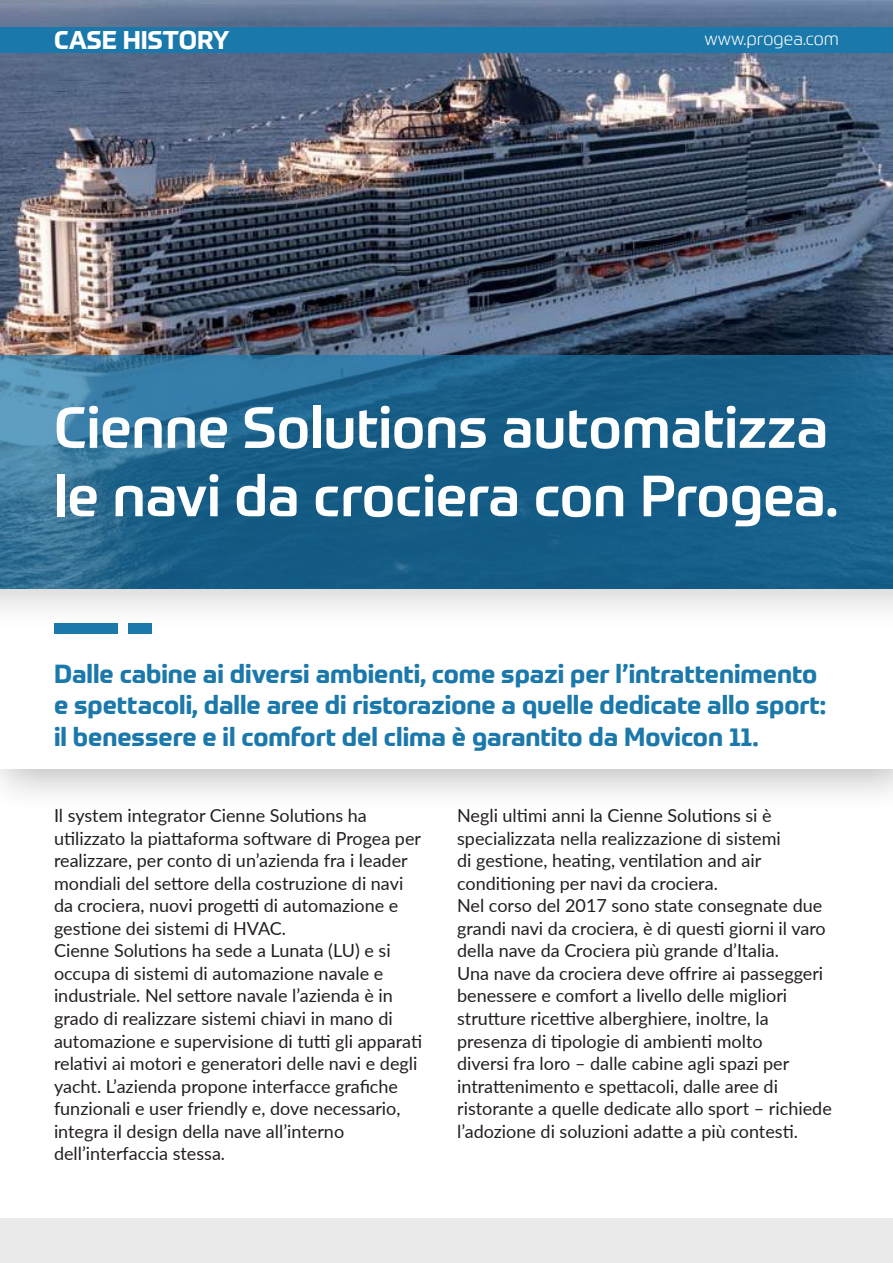
<style>
.page{position:relative;width:893px;height:1263px;background:#fff}
.page>*{position:absolute;margin:0;border:0;box-sizing:border-box;transform-origin:0 0}
.t1{font:500 57px/68.4px "Prometo";color:#fff}
.t2{font:700 25.5px/31.5px "Prometo";color:#1a78ab}
.t3{font:700 25.05px "Prometo";color:#fff}
.t4{font:18px/22.5px "Lato";color:#241f1f}
.t5{font:300 18px "Prometo";color:#fff}
</style>
<div class="page">
<div style="left:0;top:521px;width:893px;height:292px;background:#241f1f;opacity:.3"></div>
<div style="left:0;top:549px;width:893px;height:220px;background:#fff"></div>
<img style="left:0;top:0;width:893px;height:327px">
<div style="left:0;top:327px;width:893px;height:306px;background:#241f1f;opacity:.3"></div>
<svg style="left:0;top:355px;width:893px;height:234px;background:#1e648d"></svg>
<div style="left:54px;top:624px;width:64px;height:10px;background:#1a78ab"></div>
<div style="left:128px;top:624px;width:24px;height:10px;background:#1a78ab"></div>
<div style="left:0;top:1218px;width:893px;height:45px;background:#ebeaea"></div>
<div style="left:0;top:27px;width:893px;height:26px;background:#1a78ab"></div>
<h3 class="t3" style="left:54px;top:25px;width:177px">CASE HISTORY</h3>
<p class="t5" style="left:705px;top:28px;width:136px">www.progea.com</p>
<h1 class="t1" style="left:54px;top:393px;width:785px">Cienne Solutions automatizza le navi da crociera con Progea.</h1>
<h2 class="t2" style="left:54px;top:658px;width:773px">Dalle cabine ai diversi ambienti, come spazi per l’intrattenimento e spettacoli, dalle aree di ristorazione a quelle dedicate allo sport: il benessere e il comfort del clima è garantito da Movicon 11.</h2>
<p class="t4" style="left:54px;top:804px;width:370px">Il system integrator Cienne Solutions ha utilizzato la piattaforma software di Progea per realizzare, per conto di un’azienda fra i leader mondiali del settore della costruzione di navi da crociera, nuovi progetti di automazione e gestione dei sistemi di HVAC.<br>Cienne Solutions ha sede a Lunata (LU) e si occupa di sistemi di automazione navale e industriale. Nel settore navale l’azienda è in grado di realizzare sistemi chiavi in mano di automazione e supervisione di tutti gli apparati relativi ai motori e generatori delle navi e degli yacht. L’azienda propone interfacce grafiche funzionali e user friendly e, dove necessario, integra il design della nave all’interno dell’interfaccia stessa.</p>
<p class="t4" style="left:457px;top:804px;width:376px">Negli ultimi anni la Cienne Solutions si è specializzata nella realizzazione di sistemi<br>di gestione, heating, ventilation and air conditioning per navi da crociera.<br>Nel corso del 2017 sono state consegnate due grandi navi da crociera, è di questi giorni il varo della nave da Crociera più grande d’Italia.<br>Una nave da crociera deve offrire ai passeggeri benessere e comfort a livello delle migliori strutture ricettive alberghiere, inoltre, la presenza di tipologie di ambienti molto<br>diversi fra loro – dalle cabine agli spazi per intrattenimento e spettacoli, dalle aree di ristorante a quelle dedicate allo sport – richiede l’adozione di soluzioni adatte a più contesti.</p>
</div>
